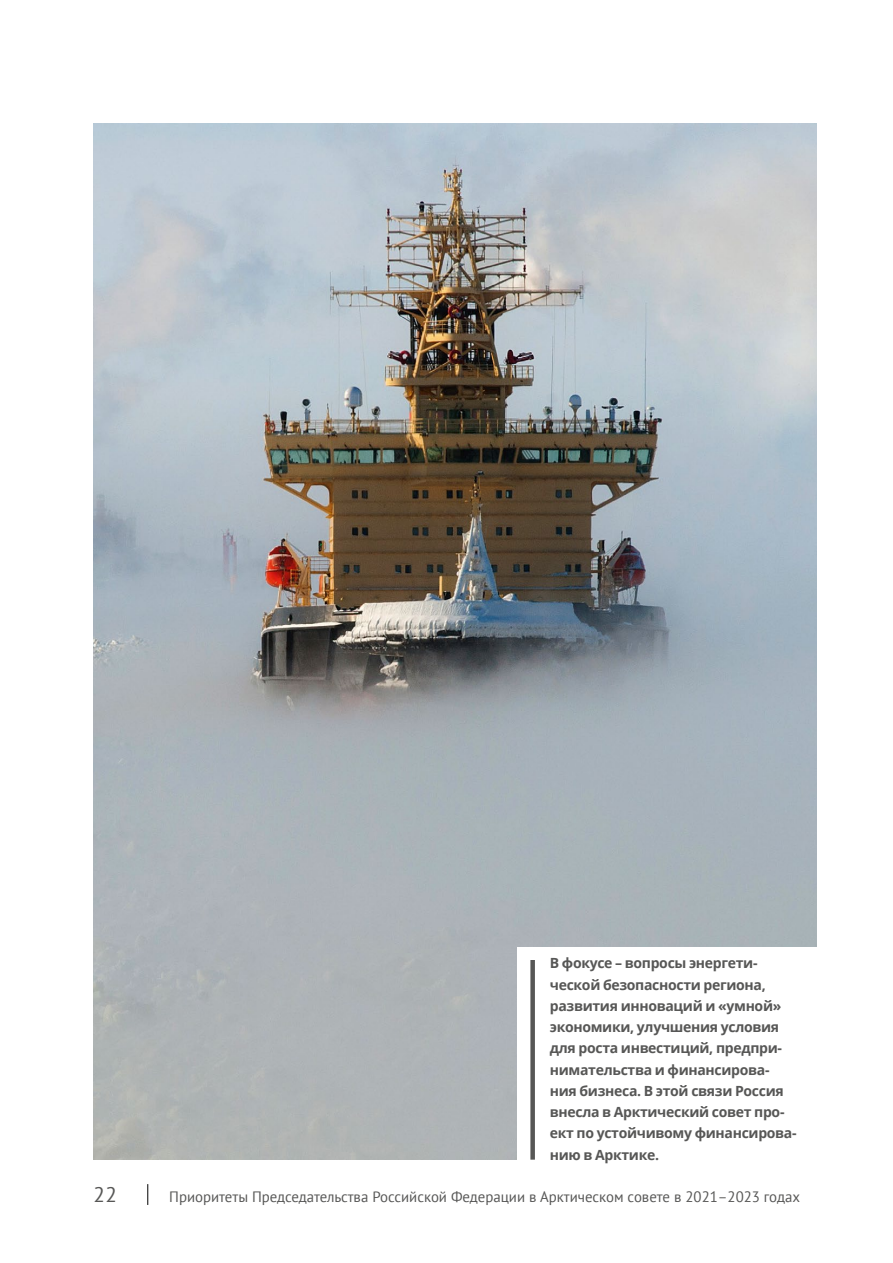
<style>
.page{position:relative;width:893px;height:1263px;background:#fff}
.page>*{position:absolute;margin:0;border:0;box-sizing:border-box;transform-origin:0 0}
.t1{font:21px "PT Sans";color:#575756}
.t2{font:15px "PT Sans";color:#575756}
.t3{font:700 14.1px/21.3px "Open Sans";letter-spacing:-.025em;color:#575756}
</style>
<div class="page">
<svg style="left:148px;top:1184px;width:1px;height:21px"></svg>
<img style="left:94px;top:123px;width:722px;height:1037px">
<div style="left:517px;top:947px;width:312px;height:221px;background:#fff"></div>
<div style="left:530px;top:960px;width:5px;height:200px;background:#575756"></div>
<p class="t3" style="left:550px;top:952px;width:248px">В фокусе – вопросы энергети&shy;ческой безопасности региона, развития инноваций и «умной» экономики, улучшения условия для роста инвестиций, предпри&shy;нимательства и финансирова&shy;ния бизнеса. В этой связи Россия внесла в Арктический совет про&shy;ект по устойчивому финансирова&shy;нию в Арктике.</p>
<h1 class="t1" style="left:94px;top:1181px;width:25px">22</h1>
<p class="t2" style="left:169px;top:1187px;width:632px">Приоритеты Председательства Российской Федерации в Арктическом совете в 2021–2023 годах</p>
</div>
